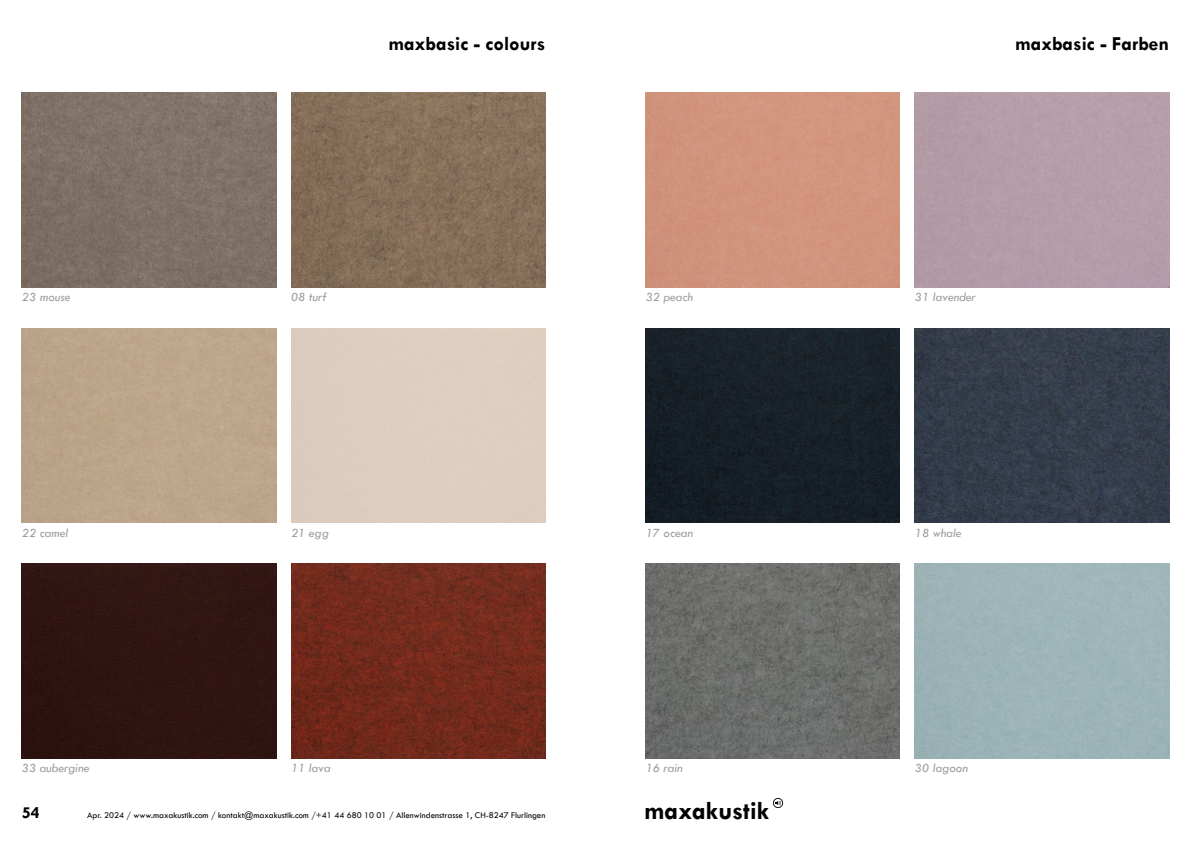
<style>
.page{position:relative;width:1191px;height:842px;background:#fff}
.page>*{position:absolute;margin:0;border:0;box-sizing:border-box;transform-origin:0 0}
.t1{font:700 26px "Tw Cen";color:#020203}
.t2{font:700 20px "Tw Cen";color:#000}
.t3{font:700 17px "Tw Cen";color:#020203}
.t4{font:italic 13px "Tw Cen";color:#9d9d9c}
.t5{font:9px "Tw Cen";color:#000}
</style>
<div class="page">
<svg style="left:773px;top:798px;width:10px;height:10px"></svg>
<div style="left:645px;top:328px;width:255px;height:195px;background:#182028"></div>
<img style="left:915px;top:328px;width:254px;height:195px">
<img style="left:22px;top:93px;width:254px;height:195px">
<img style="left:645px;top:563px;width:255px;height:195px">
<div style="left:22px;top:563px;width:254px;height:195px;background:#301511"></div>
<img style="left:291px;top:563px;width:254px;height:195px">
<img style="left:291px;top:93px;width:254px;height:195px">
<h2 class="t2" style="left:388px;top:31px;width:158px">maxbasic - colours</h2>
<h2 class="t2" style="left:1015px;top:31px;width:156px">maxbasic - Farben</h2>
<h3 class="t4" style="left:22px;top:289px;width:50px">23 mouse</h3>
<h3 class="t4" style="left:291px;top:289px;width:37px">08 turf</h3>
<h3 class="t4" style="left:645px;top:289px;width:49px">32 peach</h3>
<h3 class="t4" style="left:915px;top:289px;width:62px">31 lavender</h3>
<h3 class="t4" style="left:22px;top:525px;width:48px">22 camel</h3>
<h3 class="t4" style="left:291px;top:525px;width:39px">21 egg</h3>
<h3 class="t4" style="left:645px;top:525px;width:49px">17 ocean</h3>
<h3 class="t4" style="left:915px;top:525px;width:48px">18 whale</h3>
<h3 class="t4" style="left:22px;top:760px;width:69px">33 aubergine</h3>
<h3 class="t4" style="left:291px;top:760px;width:41px">11 lava</h3>
<h3 class="t4" style="left:645px;top:760px;width:39px">16 rain</h3>
<h3 class="t4" style="left:915px;top:760px;width:55px">30 lagoon</h3>
<h3 class="t3" style="left:22px;top:802px;width:20px">54</h3>
<p class="t5" style="left:87px;top:809px;width:460px">Apr. 2024 / www.maxakustik.com / kontakt@maxakustik.com /+41 44 680 10 01 / Allenwindenstrasse 1, CH-8247 Flurlingen</p>
<h1 class="t1" style="left:644px;top:795px;width:127px">maxakustik</h1>
</div>
